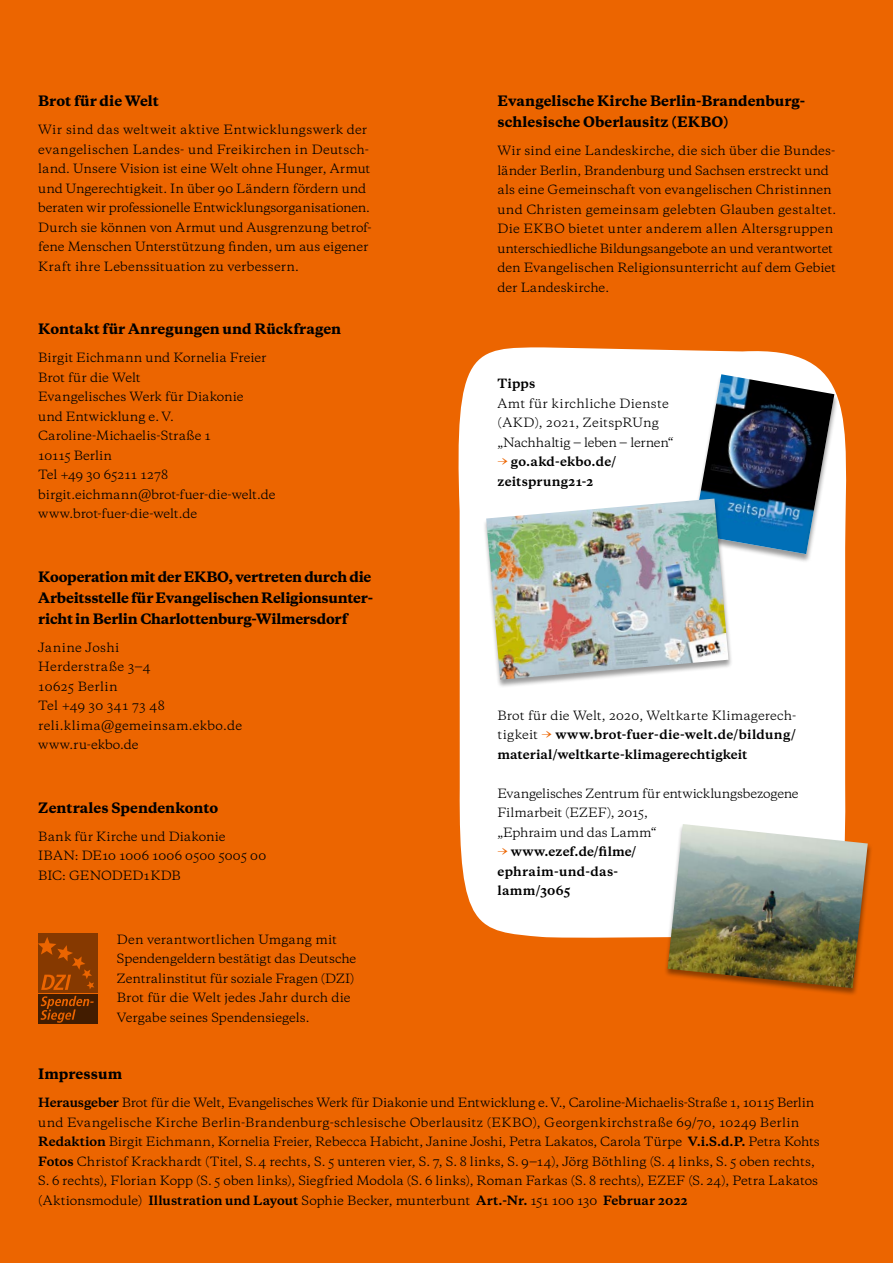
<style>
.page{position:relative;width:893px;height:1263px;background:#ec6500}
.page>*{position:absolute;margin:0;border:0;box-sizing:border-box;transform-origin:0 0}
.t1{font:800 13.5px/21px "Galaxie Copernicus";letter-spacing:-.005em;color:#000}
.t2{font:12px/19.5px "Galaxie Copernicus";color:#000}
.t3{font:700 12px/19.5px "Galaxie Copernicus";letter-spacing:.015em;color:#000}
.t4{font:12px/19.5px "Galaxie Copernicus";letter-spacing:.025em;color:#000}
.s1{color:#ec6500}
.s2{font-weight:400}
.s3{font-weight:700}
</style>
<div class="page">
<div style="left:38px;top:934px;width:60px;height:59px;background:#863900"></div>
<div style="left:38px;top:994px;width:60px;height:30px;background:#421c00"></div>
<svg style="left:40px;top:996px;width:54px;height:27px"></svg>
<svg style="left:38px;top:937px;width:56px;height:53px"></svg>
<div style="left:458px;top:347px;width:389px;height:591px;background:#fff"></div>
<div style="left:689px;top:374px;width:150px;height:189px;background:#000;opacity:.4"></div>
<img style="left:693px;top:374px;width:141px;height:180px">
<div style="left:482px;top:499px;width:251px;height:189px;background:#000;opacity:.4"></div>
<img style="left:486px;top:498px;width:242px;height:182px">
<div style="left:664px;top:824px;width:209px;height:173px;background:#000;opacity:.4"></div>
<img style="left:668px;top:824px;width:200px;height:164px">
<p class="t1" style="left:38px;top:91px;width:122px">Brot für die Welt</p>
<p class="t2" style="left:38px;top:120px;width:335px">Wir sind das weltweit aktive Entwicklungswerk der evangelischen Landes- und Freikirchen in Deutsch&shy;land. Unsere Vision ist eine Welt ohne Hunger, Armut und Ungerechtigkeit. In über 90 Ländern fördern und beraten wir professionelle Entwicklungsorganisationen.<br>Durch sie können von Armut und Ausgrenzung betrof&shy;fene Menschen Unterstützung finden, um aus eigener Kraft ihre Lebenssituation zu verbessern.</p>
<p class="t1" style="left:38px;top:319px;width:304px">Kontakt für Anregungen und Rückfragen</p>
<p class="t2" style="left:38px;top:348px;width:239px">Birgit Eichmann und Kornelia Freier<br>Brot für die Welt<br>Evangelisches Werk für Diakonie<br>und Entwicklung e. V.<br>Caroline-Michaelis-Straße 1<br>10115 Berlin<br>Tel +49 30 65211 1278 birgit.eichmann@brot-fuer-die-welt.de www.brot-fuer-die-welt.de</p>
<p class="t1" style="left:38px;top:566px;width:336px">Kooperation mit der EKBO, vertreten durch die<br>Arbeitsstelle für Evangelischen Religionsunter&shy;richt in Berlin Charlottenburg-Wilmersdorf</p>
<p class="t4" style="left:38px;top:638px;width:205px">Janine Joshi<br>Herderstraße 3‒4<br>10625 Berlin<br>Tel +49 30 341 73 48 reli.klima@gemeinsam.ekbo.de www.ru-ekbo.de</p>
<p class="t1" style="left:38px;top:797px;width:181px">Zentrales Spendenkonto</p>
<p class="t2" style="left:38px;top:827px;width:229px">Bank für Kirche und Diakonie<br>IBAN: DE10 1006 1006 0500 5005 00<br>BIC: GENODED1KDB</p>
<p class="t2" style="left:117px;top:929px;width:241px">Den verantwortlichen Umgang mit Spendengeldern bestätigt das Deutsche Zentralinstitut für soziale Fragen (DZI)<br>Brot für die Welt jedes Jahr durch die Vergabe seines Spendensiegels.</p>
<p class="t1" style="left:497px;top:91px;width:308px">Evangelische Kirche Berlin-Brandenburg&shy;schlesische Oberlausitz (EKBO)</p>
<p class="t2" style="left:497px;top:141px;width:340px">Wir sind eine Landeskirche, die sich über die Bundes&shy;länder Berlin, Brandenburg und Sachsen erstreckt und als eine Gemeinschaft von evangelischen Christinnen und Christen gemeinsam gelebten Glauben gestaltet.<br>Die EKBO bietet unter anderem allen Altersgruppen unterschiedliche Bildungsangebote an und verantwortet den Evangelischen Religionsunterricht auf dem Gebiet der Landeskirche.</p>
<p class="t3" style="left:497px;top:374px;width:39px">Tipps</p>
<p class="t2" style="left:497px;top:393px;width:178px">Amt für kirchliche Dienste (AKD), 2021, ZeitspRUng „Nachhaltig ‒ leben ‒ lernen“</p>
<p class="t3" style="left:497px;top:452px;width:120px"><span class="s1">→</span> go.akd-ekbo.de/ zeitsprung21-2</p>
<p class="t3" style="left:497px;top:705px;width:300px;text-align:justify"><span class="s2">Brot für die Welt, 2020, Weltkarte Klimagerech&shy;tigkeit</span> <span class="s1">→</span> www.brot-fuer-die-welt.de/bildung/ material/weltkarte-klimagerechtigkeit</p>
<p class="t2" style="left:497px;top:783px;width:303px">Evangelisches Zentrum für entwicklungsbezogene<br>Filmarbeit (EZEF), 2015,<br>„Ephraim und das Lamm“</p>
<p class="t3" style="left:497px;top:842px;width:141px"><span class="s1">→</span> www.ezef.de/filme/ ephraim-und-das&shy;lamm/3065</p>
<p class="t1" style="left:38px;top:1064px;width:85px">Impressum</p>
<p class="t2" style="left:38px;top:1093px;width:783px"><span class="s3">Herausgeber</span> Brot für die Welt, Evangelisches Werk für Diakonie und Entwicklung e. V., Caroline-Michaelis--Straße 1, 10115 Berlin und Evangelische Kirche Berlin-Brandenburg-schlesische Oberlausitz (EKBO), Georgenkirchstraße 69/70, 10249 Berlin <span class="s3">Redaktion</span> Birgit Eichmann, Kornelia Freier, Rebecca Habicht, Janine Joshi, Petra Lakatos, Carola Türpe <span class="s3">V.i.S.d.P.</span> Petra Kohts <span class="s3">Fotos</span> Christof Krackhardt (Titel, S. 4 rechts, S. 5 unteren vier, S. 7, S. 8 links, S. 9‒14), Jörg Böthling (S. 4 links, S. 5 oben rechts, S. 6 rechts), Florian Kopp (S. 5 oben links), Siegfried Modola (S. 6 links), Roman Farkas (S. 8 rechts), EZEF (S. 24), Petra Lakatos (Aktionsmodule) <span class="s3">Illustration und Layout</span> Sophie Becker, munterbunt <span class="s3">Art.-Nr.</span> 151 100 130 <span class="s3">Februar 2022</span></p>
</div>
